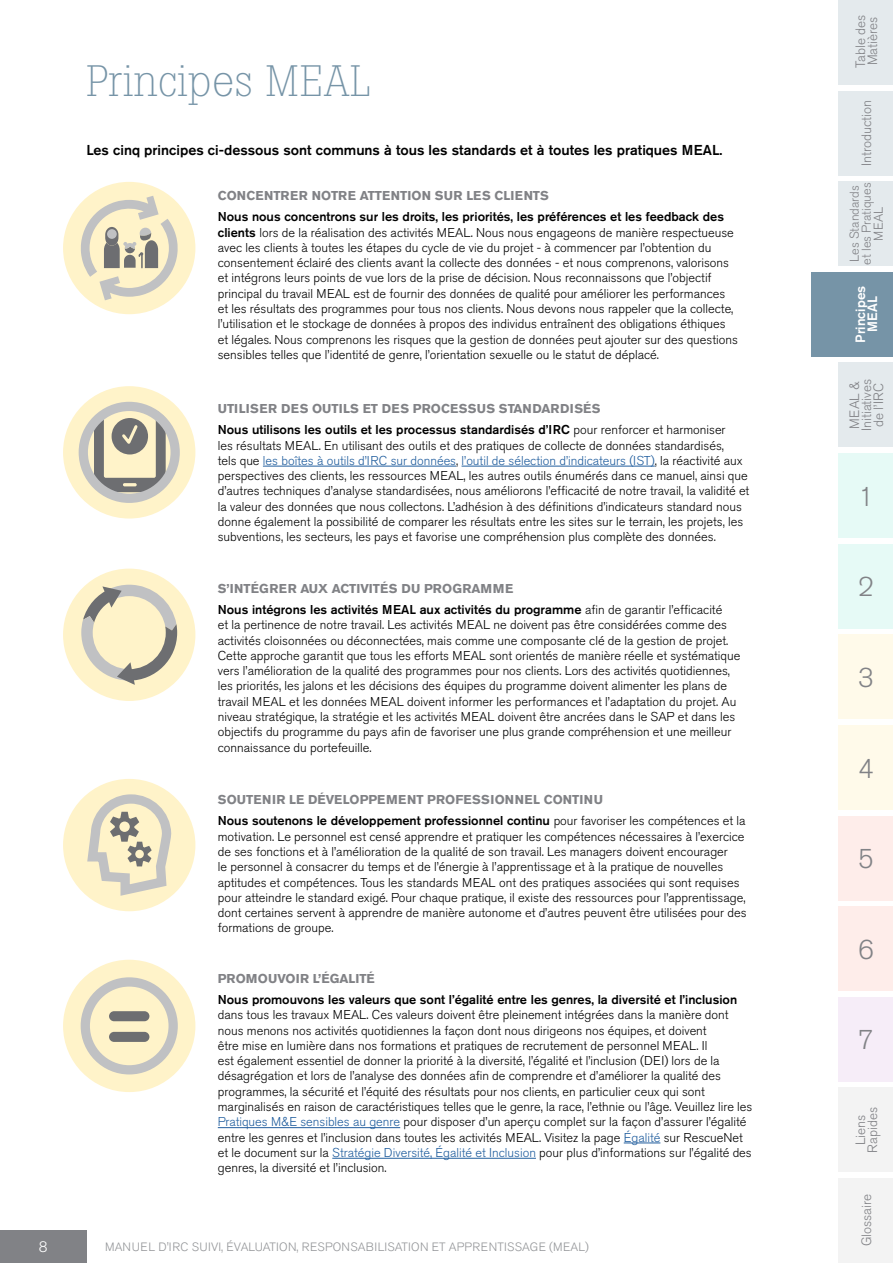
<style>
.page{position:relative;width:893px;height:1263px;background:#fff}
.page>*{position:absolute;margin:0;border:0;box-sizing:border-box;transform-origin:0 0}
.t1{font:300 43.5px "Boton";color:#7694a7}
.t2{font:300 27px "Akzidenz Grotesk Std";color:#818286}
.t3{font:300 15px "Akzidenz Grotesk Std";color:#fff}
.t4{font:500 14.25px "Akzidenz Grotesk Std";color:#000}
.t5{font:300 13.5px/12px "Akzidenz Grotesk Std";color:#818286}
.t6{font:500 13.5px/12px "Akzidenz Grotesk Std";color:#fff;text-align:center}
.t7{font:300 12.75px/15.3px "Akzidenz Grotesk Std";color:#000}
.t8{font:500 12.75px/21.3px "Akzidenz Grotesk Std";color:#000}
.t9{font:700 12.75px "Akzidenz Grotesk Std";color:#818286}
.t10{font:300 12.75px/12px "Akzidenz Grotesk Std";color:#818286;text-align:center}
.t11{font:300 12px "Akzidenz Grotesk Std";letter-spacing:.01em;color:#939598}
.s1{font-weight:500}
.s2{font-weight:700;color:#818286}
.s3{font-weight:300}
.s4{color:#215e9e}
</style>
<div class="page">
<div style="left:839px;top:0;width:54px;height:85px;background:#e4eaed"></div>
<div style="left:839px;top:91px;width:54px;height:84px;background:#e4eaed"></div>
<div style="left:839px;top:181px;width:54px;height:85px;background:#e4eaed"></div>
<div style="left:839px;top:362px;width:54px;height:85px;background:#e4eaed"></div>
<div style="left:839px;top:453px;width:54px;height:85px;background:#e6faf6"></div>
<div style="left:839px;top:544px;width:54px;height:84px;background:#e6faf6"></div>
<div style="left:839px;top:634px;width:54px;height:85px;background:#fffaea"></div>
<div style="left:839px;top:725px;width:54px;height:85px;background:#fffaea"></div>
<div style="left:839px;top:816px;width:54px;height:84px;background:#feedea"></div>
<div style="left:839px;top:906px;width:54px;height:85px;background:#feedea"></div>
<div style="left:839px;top:997px;width:54px;height:85px;background:#f6edf8"></div>
<div style="left:839px;top:1087px;width:54px;height:85px;background:#f3f3f3"></div>
<div style="left:839px;top:1178px;width:54px;height:85px;background:#f3f3f3"></div>
<div style="left:812px;top:272px;width:81px;height:85px;background:#7694a7"></div>
<div style="left:0;top:1231px;width:86px;height:32px;background:#818286"></div>
<div style="left:63px;top:182px;width:132px;height:132px;background:#fff3c9;border-radius:50%"></div>
<svg style="left:81px;top:196px;width:97px;height:104px"></svg>
<div style="left:63px;top:960px;width:132px;height:132px;background:#fff3c9;border-radius:50%"></div>
<hr style="left:218px;top:1127px;width:182px;height:1px;background:#215e9e">
<hr style="left:624px;top:1142px;width:36px;height:1px;background:#215e9e">
<hr style="left:332px;top:1158px;width:204px;height:1px;background:#215e9e">
<div style="left:81px;top:977px;width:97px;height:97px;border:9px solid #c0c1c3;border-radius:50%"></div>
<div style="left:109px;top:1011px;width:40px;height:10px;background:#6d6e71;border-radius:5px"></div>
<div style="left:109px;top:1032px;width:40px;height:10px;background:#6d6e71;border-radius:5px"></div>
<div style="left:63px;top:386px;width:132px;height:132px;background:#fff3c9;border-radius:50%"></div>
<hr style="left:263px;top:466px;width:193px;height:1px;background:#215e9e">
<hr style="left:462px;top:466px;width:193px;height:1px;background:#215e9e">
<svg style="left:94px;top:410px;width:72px;height:82px"></svg>
<div style="left:79px;top:402px;width:101px;height:101px;border:9px solid #c0c1c3;border-radius:50%"></div>
<div style="left:63px;top:779px;width:132px;height:132px;background:#fff3c9;border-radius:50%"></div>
<div style="left:63px;top:569px;width:132px;height:132px;background:#fff3c9;border-radius:50%"></div>
<svg style="left:81px;top:585px;width:96px;height:316px"></svg>
<p class="t3" style="left:39px;top:1238px;width:10px">8</p>
<h1 class="t1" style="left:86px;top:56px;width:286px">Principes MEAL</h1>
<p class="t4" style="left:86px;top:141px;width:637px">Les cinq principes ci-dessous sont communs à tous les standards et à toutes les pratiques MEAL.</p>
<p class="t9" style="left:218px;top:188px;width:333px">CONCENTRER NOTRE ATTENTION SUR LES CLIENTS</p>
<p class="t7" style="left:218px;top:209px;width:522px"><span class="s1">Nous nous concentrons sur les droits, les priorités, les préférences et les feedback des clients</span> lors de la réalisation des activités MEAL. Nous nous engageons de manière respectueuse avec les clients à toutes les étapes du cycle de vie du projet - à commencer par l’obtention du consentement éclairé des clients avant la collecte des données - et nous comprenons, valorisons et intégrons leurs points de vue lors de la prise de décision. Nous reconnaissons que l’objectif principal du travail MEAL est de fournir des données de qualité pour améliorer les performances et les résultats des programmes pour tous nos clients. Nous devons nous rappeler que la collecte, l’utilisation et le stockage de données à propos des individus entraînent des obligations éthiques et légales. Nous comprenons les risques que la gestion de données peut ajouter sur des questions sensibles telles que l’identité de genre, l’orientation sexuelle ou le statut de déplacé.</p>
<p class="t8" style="left:218px;top:398px;width:509px"><span class="s2">UTILISER DES OUTILS ET DES PROCESSUS STANDARDISÉS<br></span>Nous utilisons les outils et les processus standardisés d’IRC <span class="s3">pour renforcer et harmoniser</span></p>
<p class="t7" style="left:218px;top:438px;width:533px">les résultats MEAL. En utilisant des outils et des pratiques de collecte de données standardisés,<br>tels que <span class="s4">les boîtes à outils d’IRC sur données</span>, <span class="s4">l’outil de sélection d’indicateurs (IST)</span>, la réactivité aux perspectives des clients, les ressources MEAL, les autres outils énumérés dans ce manuel, ainsi que d’autres techniques d’analyse standardisées, nous améliorons l’efficacité de notre travail, la validité et la valeur des données que nous collectons. L’adhésion à des définitions d’indicateurs standard nous donne également la possibilité de comparer les résultats entre les sites sur le terrain, les projets, les subventions, les secteurs, les pays et favorise une compréhension plus complète des données.</p>
<p class="t8" style="left:218px;top:577px;width:506px"><span class="s2">S’INTÉGRER AUX ACTIVITÉS DU PROGRAMME<br></span>Nous intégrons les activités MEAL aux activités du programme <span class="s3">afin de garantir l’efficacité</span></p>
<p class="t7" style="left:218px;top:617px;width:524px">et la pertinence de notre travail. Les activités MEAL ne doivent pas être considérées comme des activités cloisonnées ou déconnectées, mais comme une composante clé de la gestion de projet.<br>Cette approche garantit que tous les efforts MEAL sont orientés de manière réelle et systématique vers l’amélioration de la qualité des programmes pour nos clients. Lors des activités quotidiennes, les priorités, les jalons et les décisions des équipes du programme doivent alimenter les plans de travail MEAL et les données MEAL doivent informer les performances et l’adaptation du projet. Au niveau stratégique, la stratégie et les activités MEAL doivent être ancrées dans le SAP et dans les objectifs du programme du pays afin de favoriser une plus grande compréhension et une meilleur connaissance du portefeuille.</p>
<p class="t8" style="left:218px;top:789px;width:529px"><span class="s2">SOUTENIR LE DÉVELOPPEMENT PROFESSIONNEL CONTINU<br></span>Nous soutenons le développement professionnel continu <span class="s3">pour favoriser les compétences et la</span></p>
<p class="t7" style="left:218px;top:829px;width:530px">motivation. Le personnel est censé apprendre et pratiquer les compétences nécessaires à l’exercice de ses fonctions et à l’amélioration de la qualité de son travail. Les managers doivent encourager<br>le personnel à consacrer du temps et de l’énergie à l’apprentissage et à la pratique de nouvelles aptitudes et compétences. Tous les standards MEAL ont des pratiques associées qui sont requises pour atteindre le standard exigé. Pour chaque pratique, il existe des ressources pour l’apprentissage, dont certaines servent à apprendre de manière autonome et d’autres peuvent être utilisées pour des formations de groupe.</p>
<p class="t9" style="left:218px;top:971px;width:159px">PROMOUVOIR L’ÉGALITÉ</p>
<p class="t8" style="left:218px;top:988px;width:521px">Nous promouvons les valeurs que sont l’égalité entre les genres, la diversité et l’inclusion</p>
<p class="t7" style="left:218px;top:1007px;width:536px">dans tous les travaux MEAL. Ces valeurs doivent être pleinement intégrées dans la manière dont nous menons nos activités quotidiennes la façon dont nous dirigeons nos équipes, et doivent<br>être mise en lumière dans nos formations et pratiques de recrutement de personnel MEAL. Il<br>est également essentiel de donner la priorité à la diversité, l’égalité et l’inclusion (DEI) lors de la désagrégation et lors de l’analyse des données afin de comprendre et d’améliorer la qualité des programmes, la sécurité et l’équité des résultats pour nos clients, en particulier ceux qui sont marginalisés en raison de caractéristiques telles que le genre, la race, l’ethnie ou l’âge. Veuillez lire les <span class="s4">Pratiques M&amp;E sensibles au genre</span> pour disposer d’un aperçu complet sur la façon d’assurer l’égalité entre les genres et l’inclusion dans toutes les activités MEAL. Visitez la page <span class="s4">Égalité</span> sur RescueNet et le document sur la <span class="s4">Stratégie Diversité, Égalité et Inclusion</span> pour plus d’informations sur l’égalité des genres, la diversité et l’inclusion.</p>
<p class="t11" style="left:105px;top:1240px;width:485px">MANUEL D'IRC SUIVI, ÉVALUATION, RESPONSABILISATION ET APPRENTISSAGE (MEAL)</p>
<p class="t5" style="left:855px;top:68px;width:55px;rotate:-90deg">Table des<br>Matières</p>
<p class="t5" style="left:861px;top:166px;width:68px;rotate:-90deg">Introduction</p>
<p class="t10" style="left:849px;top:265px;width:84px;rotate:-90deg">Les Standards et les Pratiques<br>MEAL</p>
<p class="t6" style="left:854px;top:343px;width:59px;rotate:-90deg">Principes<br>MEAL</p>
<p class="t5" style="left:849px;top:431px;width:54px;rotate:-90deg">MEAL &amp;<br>Initiatives de l’IRC</p>
<h2 class="t2" style="left:858px;top:481px;width:17px">1</h2>
<h2 class="t2" style="left:858px;top:572px;width:17px">2</h2>
<h2 class="t2" style="left:858px;top:662px;width:17px">3</h2>
<h2 class="t2" style="left:858px;top:753px;width:17px">4</h2>
<h2 class="t2" style="left:858px;top:844px;width:17px">5</h2>
<h2 class="t2" style="left:858px;top:934px;width:17px">6</h2>
<h2 class="t2" style="left:858px;top:1025px;width:17px">7</h2>
<p class="t5" style="left:855px;top:1153px;width:47px;text-align:center;rotate:-90deg">Liens<br>Rapides</p>
<p class="t5" style="left:861px;top:1246px;width:54px;rotate:-90deg">Glossaire</p>
</div>
